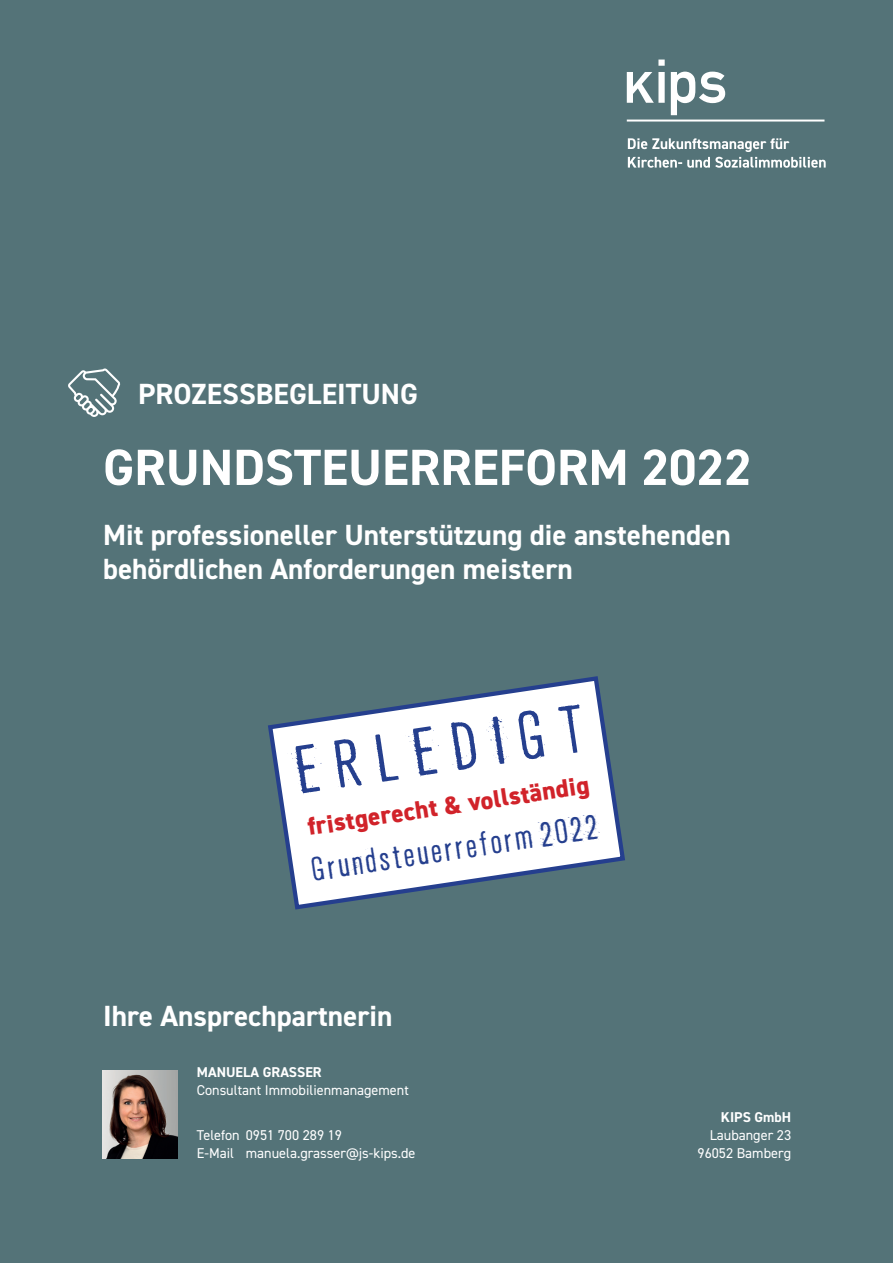
<style>
.page{position:relative;width:893px;height:1263px;background:#547378}
.page>*{position:absolute;margin:0;border:0;box-sizing:border-box;transform-origin:0 0}
.t1{font:64.5px "Fresco Stamp";color:#253f8e}
.t2{font:700 51px "DIN2014";color:#fff}
.t3{font:31.65px "Fresco Stamp";color:#253f8e}
.t4{font:700 29.25px/34.5px "DIN2014";color:#fff}
.t5{font:800 25.35px "DIN2014";color:#d1232a}
.t6{font:14.25px/18px "DIN2014";color:#fff}
.t7{font:700 14.25px "DIN2014";color:#fff}
</style>
<div class="page">
<svg style="left:68px;top:368px;width:52px;height:49px"></svg>
<svg style="left:627px;top:60px;width:38px;height:43px"></svg>
<svg style="left:671px;top:72px;width:54px;height:43px"></svg>
<hr style="left:627px;top:120px;width:197px;height:2px;background:#fff">
<svg style="left:628px;top:138px;width:198px;height:30px"></svg>
<img style="left:103px;top:1070px;width:74px;height:89px">
<svg style="left:268px;top:676px;width:357px;height:234px"></svg>
<p class="t4" style="left:138px;top:376px;width:281px">PROZESSBEGLEITUNG</p>
<h2 class="t2" style="left:103px;top:433px;width:650px">GRUNDSTEUERREFORM 2022</h2>
<p class="t4" style="left:103px;top:517px;width:629px">Mit professioneller Unterstützung die anstehenden behördlichen Anforderungen meistern</p>
<h1 class="t1" style="left:292px;top:733px;width:291px;rotate:-8deg">ERLEDIGT</h1>
<p class="t3" style="left:310px;top:850px;width:288px;rotate:-8deg">Grundsteuerreform 2022</p>
<p class="t5" style="left:305px;top:811px;width:286px;rotate:-9deg">fristgerecht &amp; vollständig</p>
<p class="t4" style="left:103px;top:999px;width:291px">Ihre Ansprechpartnerin</p>
<p class="t7" style="left:197px;top:1063px;width:126px">MANUELA GRASSER</p>
<p class="t6" style="left:197px;top:1081px;width:214px">Consultant Immobilienmanagement</p>
<p class="t6" style="left:197px;top:1126px;width:220px">Telefon 0951 700 289 19<br>E-Mail manuela.grasser@js-kips.de</p>
<p class="t7" style="left:721px;top:1108px;width:72px">KIPS GmbH</p>
<p class="t6" style="left:698px;top:1126px;width:95px;text-align:right">Laubanger 23<br>96052 Bamberg</p>
</div>
